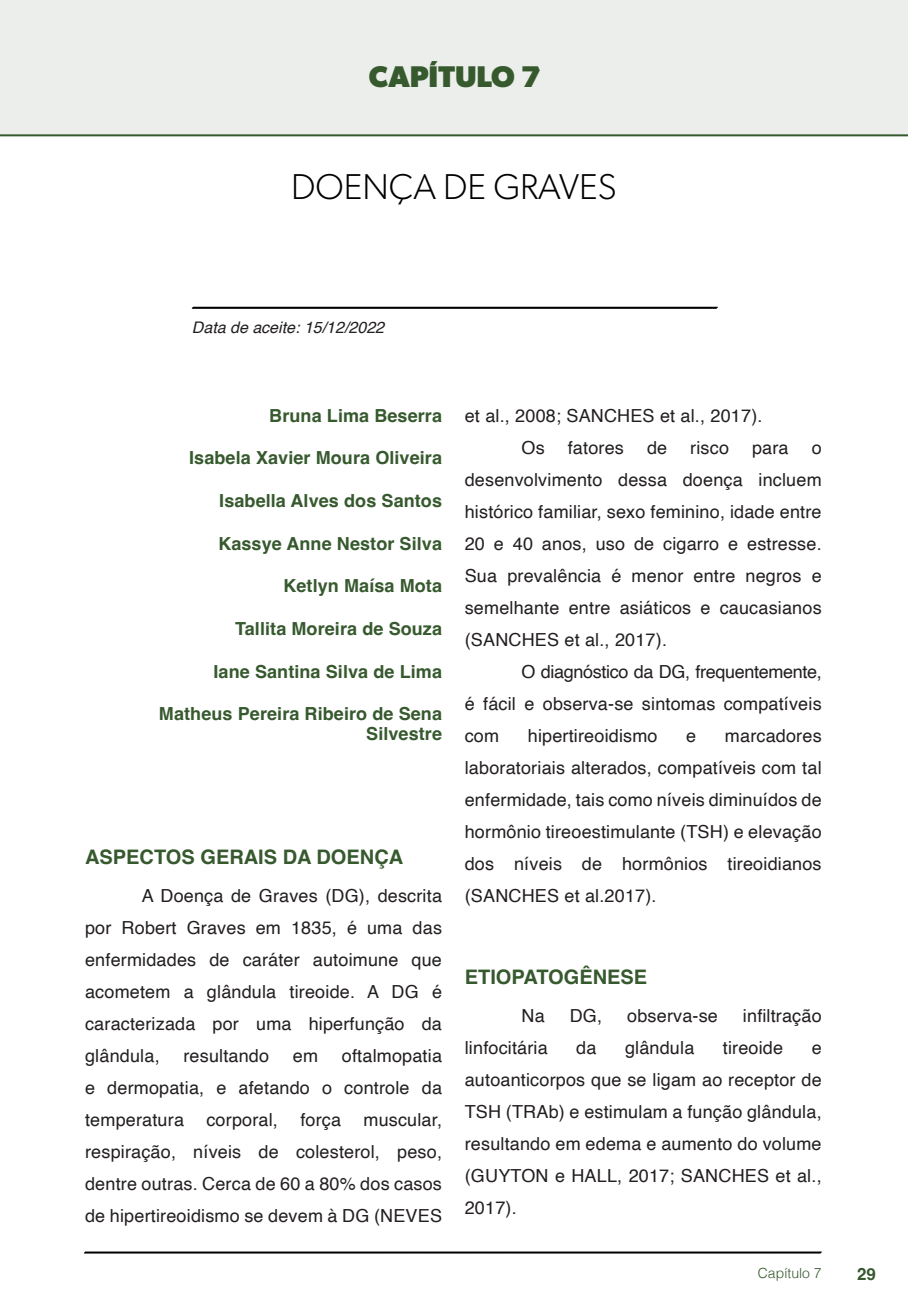
<style>
.page{position:relative;width:908px;height:1304px;background:#fff}
.page>*{position:absolute;margin:0;border:0;box-sizing:border-box;transform-origin:0 0}
.nome_artigos{font:300 36px "Gibson";color:#000}
.capítulos{font:700 30px "Gibson";color:#36592e}
.TITULOS{font:700 20px "Helvetica";color:#36592e}
.txt{font:18px/32px "Helvetica";letter-spacing:.01em;color:#231f20;text-align:justify}
.nome_autores{font:700 18px/20px "Helvetica";letter-spacing:.005em;color:#36592e;text-align:right}
.t1{font:700 16.8px "Helvetica";color:#36592e}
.data{font:italic 16px "Helvetica";color:#231f20}
.t2{font:300 14px "Helvetica";color:#36592e}
</style>
<div class="page">
<svg style="left:84px;top:1251px;width:737px;height:3px;background:#515151"></svg>
<div style="left:0;top:0;width:907px;height:136px;background:#ebeeea"></div>
<div style="left:44px;top:72px;width:68px;height:61px;background:#ebeeea"></div>
<svg style="left:191px;top:306px;width:526px;height:3px;background:#4e4e4e"></svg>
<p class="capítulos" style="left:369px;top:58px;width:173px">CAPÍTULO 7</p>
<p class="nome_artigos" style="left:291px;top:165px;width:327px">DOENÇA DE GRAVES</p>
<p class="data" style="left:192px;top:315px;width:194px">Data de aceite: 15/12/2022</p>
<p class="nome_autores" style="left:269px;top:407px;width:174px">Bruna Lima Beserra</p>
<p class="nome_autores" style="left:189px;top:450px;width:254px">Isabela Xavier Moura Oliveira</p>
<p class="nome_autores" style="left:219px;top:493px;width:224px">Isabella Alves dos Santos</p>
<p class="nome_autores" style="left:218px;top:535px;width:225px">Kassye Anne Nestor Silva</p>
<p class="nome_autores" style="left:283px;top:578px;width:160px">Ketlyn Maísa Mota</p>
<p class="nome_autores" style="left:235px;top:621px;width:208px">Tallita Moreira de Souza</p>
<p class="nome_autores" style="left:213px;top:663px;width:230px">Iane Santina Silva de Lima</p>
<p class="nome_autores" style="left:159px;top:706px;width:284px">Matheus Pereira Ribeiro de Sena<br>Silvestre</p>
<p class="TITULOS" style="left:85px;top:845px;width:319px">ASPECTOS GERAIS DA DOENÇA</p>
<p class="txt" style="left:85px;top:880px;width:358px;text-indent:57px">A Doença de Graves (DG), descrita por Robert Graves em 1835, é uma das enfermidades de caráter autoimune que acometem a glândula tireoide. A DG é caracterizada por uma hiperfunção da glândula,</p>
<p class="txt" style="left:85px;top:1040px;width:358px;text-indent:257px">oftalmopatia e dermopatia, e afetando o controle da temperatura corporal, força muscular, respiração, níveis de colesterol, peso, dentre outras. Cerca de 60 a 80% dos casos de hipertireoidismo se devem à DG (NEVES</p>
<p class="txt" style="left:183px;top:1040px;width:87px">resultando</p>
<p class="txt" style="left:293px;top:1040px;width:27px">em</p>
<p class="txt" style="left:464px;top:400px;width:299px">et al., 2008; SANCHES et al., 2017).</p>
<p class="txt" style="left:521px;top:432px;width:25px">Os</p>
<p class="txt" style="left:567px;top:432px;width:58px">fatores</p>
<p class="txt" style="left:646px;top:432px;width:22px">de</p>
<p class="txt" style="left:690px;top:432px;width:40px">risco</p>
<p class="txt" style="left:751px;top:432px;width:38px">para</p>
<p class="txt" style="left:464px;top:432px;width:358px;text-indent:347px">o desenvolvimento dessa doença incluem histórico familiar, sexo feminino, idade entre 20 e 40 anos, uso de cigarro e estresse.<br>Sua prevalência é menor entre negros e semelhante entre asiáticos e caucasianos (SANCHES et al., 2017).</p>
<p class="txt" style="left:464px;top:656px;width:358px;text-indent:57px">O diagnóstico da DG, frequentemente, é fácil e observa-se sintomas compatíveis com</p>
<p class="txt" style="left:464px;top:720px;width:358px;text-indent:260px">marcadores laboratoriais alterados, compatíveis com tal enfermidade, tais como níveis diminuídos de hormônio tireoestimulante (TSH) e elevação dos níveis de hormônios tireoidianos (SANCHES et al.2017).</p>
<p class="txt" style="left:527px;top:720px;width:131px">hipertireoidismo</p>
<p class="txt" style="left:686px;top:720px;width:12px">e</p>
<p class="TITULOS" style="left:464px;top:965px;width:184px">ETIOPATOGÊNESE</p>
<p class="txt" style="left:521px;top:1000px;width:25px">Na</p>
<p class="txt" style="left:569px;top:1000px;width:34px">DG,</p>
<p class="txt" style="left:627px;top:1000px;width:92px">observa-se</p>
<p class="txt" style="left:742px;top:1000px;width:80px">infiltração</p>
<p class="txt" style="left:464px;top:1032px;width:84px">linfocitária</p>
<p class="txt" style="left:576px;top:1032px;width:22px">da</p>
<p class="txt" style="left:624px;top:1032px;width:71px">glândula</p>
<p class="txt" style="left:722px;top:1032px;width:62px">tireoide</p>
<p class="txt" style="left:464px;top:1032px;width:358px;text-indent:347px">e autoanticorpos que se ligam ao receptor de TSH (TRAb) e estimulam a função glândula, resultando em edema e aumento do volume (GUYTON e HALL, 2017; SANCHES et al., 2017).</p>
<p class="t2" style="left:757px;top:1261px;width:65px">Capítulo 7</p>
<p class="t1" style="left:856px;top:1264px;width:20px">29</p>
</div>
